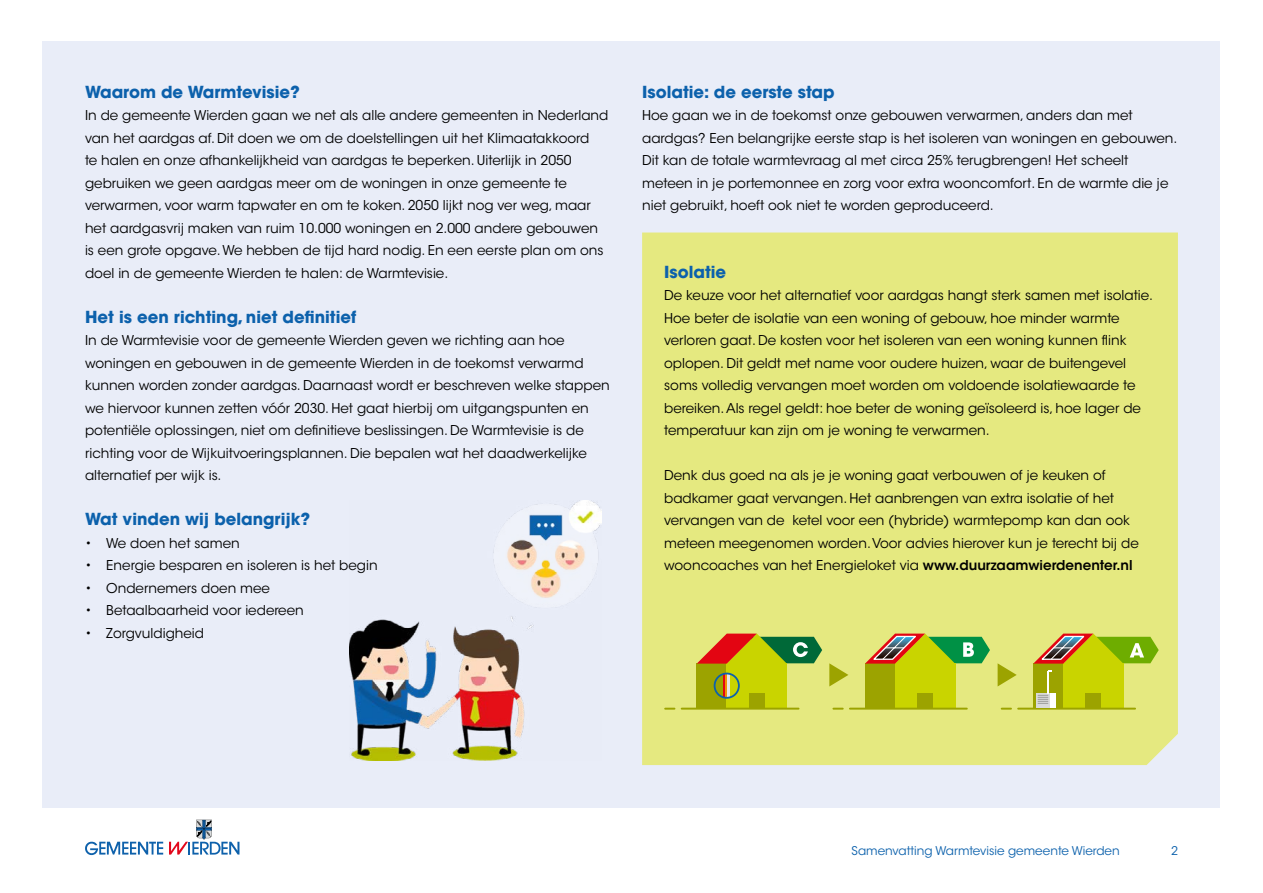
<style>
.page{position:relative;width:1263px;height:893px;background:#fff}
.page>*{position:absolute;margin:0;border:0;box-sizing:border-box;transform-origin:0 0}
.t1{font:700 16.5px "ITC Avant Garde Std";color:#0c61ac}
.t2{font:13.5px/22.5px "ITC Avant Garde Std";color:#000}
.t3{font:12px "ITC Avant Garde Std";color:#0c61ac}
.s1{font-weight:600}
</style>
<div class="page">
<svg style="left:85px;top:842px;width:78px;height:13px"></svg>
<svg style="left:169px;top:820px;width:70px;height:35px"></svg>
<div style="left:43px;top:42px;width:1177px;height:766px;background:#e9edf8"></div>
<img style="left:350px;top:500px;width:252px;height:261px">
<div style="left:642px;top:233px;width:536px;height:532px;background:#e5e980"></div>
<div style="left:697px;top:664px;width:30px;height:45px;background:#9ca300"></div>
<div style="left:727px;top:664px;width:60px;height:45px;background:#c9d400"></div>
<svg style="left:697px;top:634px;width:125px;height:30px;background:#9c8935"></svg>
<div style="left:749px;top:694px;width:15px;height:15px;background:#9ca300"></div>
<hr style="left:682px;top:708px;width:116px;height:2px;background:#9ca300">
<svg style="left:665px;top:708px;width:9px;height:2px"></svg>
<div style="left:865px;top:664px;width:30px;height:45px;background:#9ca300"></div>
<div style="left:895px;top:664px;width:60px;height:45px;background:#c9d400"></div>
<div style="left:917px;top:694px;width:15px;height:15px;background:#9ca300"></div>
<hr style="left:850px;top:708px;width:117px;height:2px;background:#9ca300">
<svg style="left:833px;top:708px;width:10px;height:2px"></svg>
<svg style="left:829px;top:663px;width:19px;height:23px"></svg>
<svg style="left:997px;top:663px;width:20px;height:23px"></svg>
<svg style="left:865px;top:634px;width:125px;height:30px;background:#90a74b"></svg>
<hr style="left:724px;top:673px;width:2px;height:25px;background:#e30512">
<hr style="left:726px;top:673px;width:2px;height:25px;background:#f29105">
<hr style="left:728px;top:673px;width:2px;height:25px;background:#e6e6e6">
<div style="left:714px;top:673px;width:26px;height:26px;border:2px solid #0c61ac;border-radius:50%"></div>
<div style="left:1033px;top:664px;width:30px;height:45px;background:#9ca300"></div>
<div style="left:1063px;top:664px;width:60px;height:45px;background:#c9d400"></div>
<div style="left:1085px;top:694px;width:15px;height:15px;background:#9ca300"></div>
<hr style="left:1018px;top:708px;width:117px;height:2px;background:#9ca300">
<svg style="left:1002px;top:708px;width:9px;height:2px"></svg>
<svg style="left:1033px;top:634px;width:126px;height:30px;background:#afaf37"></svg>
<div style="left:1050px;top:693px;width:6px;height:15px;background:#fff"></div>
<div style="left:1036px;top:693px;width:14px;height:15px;background:#dadada"></div>
<svg style="left:1038px;top:671px;width:13px;height:33px"></svg>
<p class="t1" style="left:85px;top:81px;width:216px">Waarom de Warmtevisie?</p>
<p class="t2" style="left:85px;top:104px;width:525px">In de gemeente Wierden gaan we net als alle andere gemeenten in Nederland van het aardgas af. Dit doen we om de doelstellingen uit het Klimaatakkoord<br>te halen en onze afhankelijkheid van aardgas te beperken. Uiterlijk in 2050 gebruiken we geen aardgas meer om de woningen in onze gemeente te verwarmen, voor warm tapwater en om te koken. 2050 lijkt nog ver weg, maar het aardgasvrij maken van ruim 10.000 woningen en 2.000 andere gebouwen is een grote opgave. We hebben de tijd hard nodig. En een eerste plan om ons doel in de gemeente Wierden te halen: de Warmtevisie.</p>
<p class="t1" style="left:85px;top:306px;width:273px">Het is een richting, niet definitief</p>
<p class="t2" style="left:85px;top:329px;width:526px">In de Warmtevisie voor de gemeente Wierden geven we richting aan hoe woningen en gebouwen in de gemeente Wierden in de toekomst verwarmd kunnen worden zonder aardgas. Daarnaast wordt er beschreven welke stappen we hiervoor kunnen zetten vóór 2030. Het gaat hierbij om uitgangspunten en potentiële oplossingen, niet om definitieve beslissingen. De Warmtevisie is de richting voor de Wijkuitvoeringsplannen. Die bepalen wat het daadwerkelijke alternatief per wijk is.</p>
<p class="t1" style="left:85px;top:508px;width:227px">Wat vinden wij belangrijk?</p>
<p class="t2" style="left:85px;top:532px;width:156px">• We doen het samen</p>
<p class="t2" style="left:85px;top:554px;width:294px">• Energie besparen en isoleren is het begin</p>
<p class="t2" style="left:85px;top:577px;width:187px">• Ondernemers doen mee</p>
<p class="t2" style="left:85px;top:599px;width:220px">• Betaalbaarheid voor iedereen</p>
<p class="t2" style="left:85px;top:622px;width:121px">• Zorgvuldigheid</p>
<p class="t1" style="left:642px;top:81px;width:194px">Isolatie: de eerste stap</p>
<p class="t2" style="left:642px;top:104px;width:537px">Hoe gaan we in de toekomst onze gebouwen verwarmen, anders dan met aardgas? Een belangrijke eerste stap is het isoleren van woningen en gebouwen.<br>Dit kan de totale warmtevraag al met circa 25% terugbrengen! Het scheelt meteen in je portemonnee en zorg voor extra wooncomfort. En de warmte die je niet gebruikt, hoeft ook niet te worden geproduceerd.</p>
<p class="t1" style="left:664px;top:261px;width:64px">Isolatie</p>
<p class="t2" style="left:664px;top:284px;width:490px">De keuze voor het alternatief voor aardgas hangt sterk samen met isolatie.<br>Hoe beter de isolatie van een woning of gebouw, hoe minder warmte verloren gaat. De kosten voor het isoleren van een woning kunnen flink oplopen. Dit geldt met name voor oudere huizen, waar de buitengevel soms volledig vervangen moet worden om voldoende isolatiewaarde te bereiken. Als regel geldt: hoe beter de woning geïsoleerd is, hoe lager de temperatuur kan zijn om je woning te verwarmen.</p>
<p class="t2" style="left:664px;top:464px;width:476px">Denk dus goed na als je je woning gaat verbouwen of je keuken of badkamer gaat vervangen. Het aanbrengen van extra isolatie of het vervangen van de ketel voor een (hybride) warmtepomp kan dan ook meteen meegenomen worden. Voor advies hierover kun je terecht bij de wooncoaches van het Energieloket via <span class="s1">www.duurzaamwierdenenter.nl</span></p>
<p class="t3" style="left:851px;top:843px;width:270px">Samenvatting Warmtevisie gemeente Wierden</p>
<p class="t3" style="left:1171px;top:843px;width:8px">2</p>
</div>
